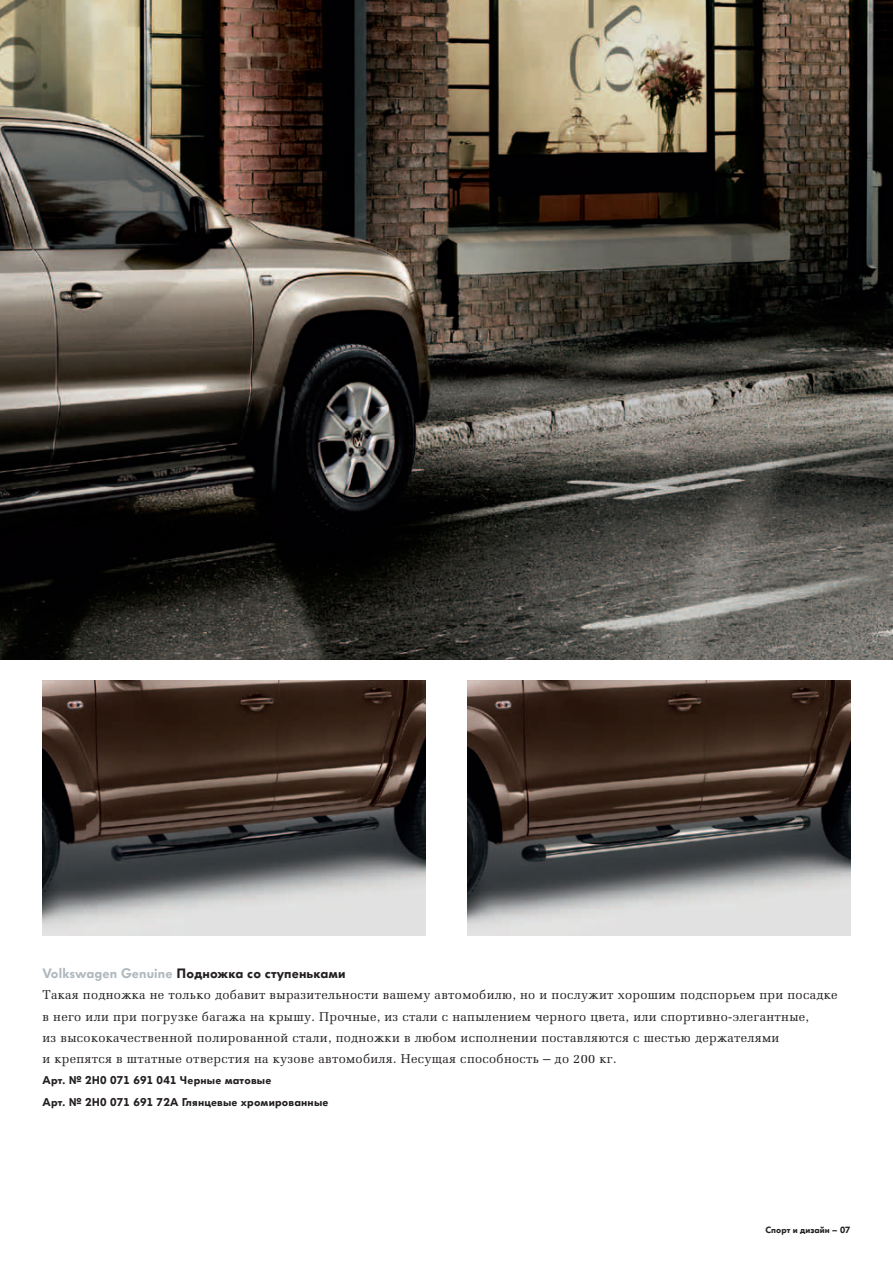
<style>
.page{position:relative;width:893px;height:1263px;background:#fff}
.page>*{position:absolute;margin:0;border:0;box-sizing:border-box;transform-origin:0 0}
.t1{font:900 13.5px "VW Headline OT";letter-spacing:.01em;color:#231f20}
.t2{font:12.75px/21.3px "AG Melanie";letter-spacing:.025em;color:#231f20}
.t3{font:900 11.25px/21.3px "VW Headline OT";letter-spacing:.015em;color:#231f20}
.t4{font:900 9px "VW Headline OT";color:#231f20}
.s1{color:#b1b9bf}
.s2{font-size:13.5px}
</style>
<div class="page">
<img style="left:0;top:0;width:893px;height:659px">
<img style="left:468px;top:680px;width:382px;height:255px">
<img style="left:43px;top:680px;width:382px;height:255px">
<p class="t1" style="left:43px;top:964px;width:305px"><span class="s1">Volkswagen Genuine</span> Подножка со ступеньками</p>
<p class="t2" style="left:43px;top:984px;width:797px">Такая подножка не только добавит выразительности вашему автомобилю, но и послужит хорошим подспорьем при посадке в него или при погрузке багажа на крышу. Прочные, из стали с напылением черного цвета, или спортивно-элегантные,<br>из высококачественной полированной стали, подножки в любом исполнении поставляются с шестью держателями<br>и крепятся в штатные отверстия на кузове автомобиля. Несущая способность <span class="s2">–</span> до 200 кг.</p>
<p class="t3" style="left:43px;top:1070px;width:287px">Арт. № 2H0 071 691 041 Черные матовые<br>Арт. № 2H0 071 691 72A Глянцевые хромированные</p>
<p class="t4" style="left:765px;top:1224px;width:86px">Спорт и дизайн – 07</p>
</div>
